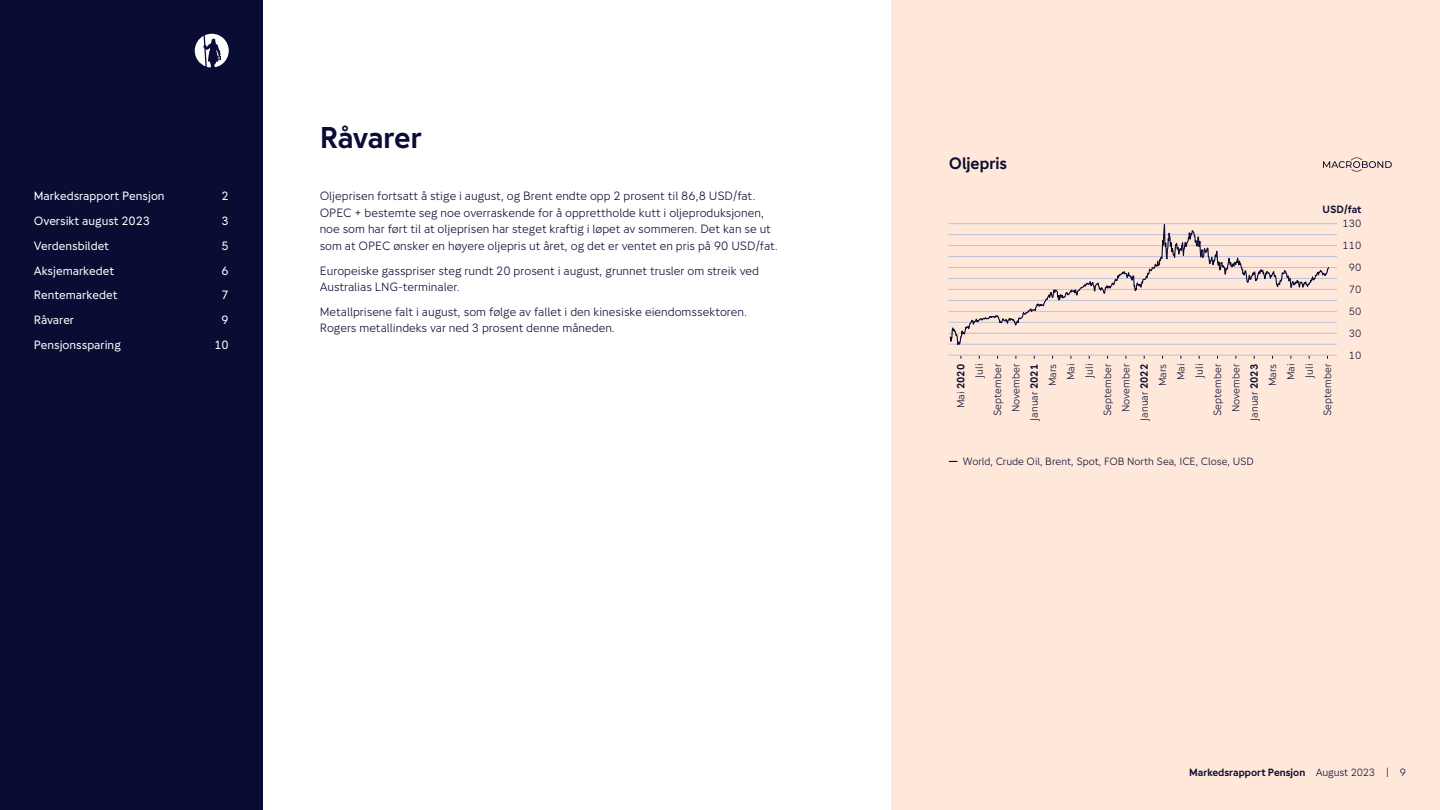
<style>
.page{position:relative;width:1440px;height:810px;background:#fff}
.page>*{position:absolute;margin:0;border:0;box-sizing:border-box;transform-origin:0 0}
.t1{font:700 30px "Gjensidige Type";letter-spacing:-.02em;color:#090c33}
.H4_Grafer{font:700 16.5px "Gjensidige Type";letter-spacing:-.005em;color:#090c33}
.P_Brødtekst{font:300 12px/16.5px "Gjensidige Type";color:#090c33}
.t2{font:12px "Gjensidige Type";color:#fff}
.P_Brødtekst-2{font:300 10.5px "Gjensidige Type";color:#090c33}
.P_Brødtekst-3{font:700 10.5px "Gjensidige Type";color:#090c33}
.s1{font-weight:300}
.s2{font-weight:700}
</style>
<div class="page">
<div style="left:0;top:0;width:262px;height:810px;background:#090c33"></div>
<div style="left:892px;top:0;width:548px;height:810px;background:#ffe7d9"></div>
<svg style="left:195px;top:34px;width:34px;height:33px"></svg>
<svg style="left:1323px;top:157px;width:69px;height:15px"></svg>
<hr style="left:949px;top:355px;width:388px;height:1px;background:#bac3d9">
<hr style="left:949px;top:344px;width:388px;height:1px;background:#bac3d9">
<hr style="left:949px;top:333px;width:388px;height:1px;background:#bac3d9">
<hr style="left:949px;top:322px;width:388px;height:1px;background:#bac3d9">
<hr style="left:949px;top:311px;width:388px;height:1px;background:#bac3d9">
<hr style="left:949px;top:300px;width:388px;height:1px;background:#bac3d9">
<hr style="left:949px;top:289px;width:388px;height:1px;background:#bac3d9">
<hr style="left:949px;top:278px;width:388px;height:1px;background:#bac3d9">
<hr style="left:949px;top:267px;width:388px;height:1px;background:#bac3d9">
<hr style="left:949px;top:256px;width:388px;height:1px;background:#bac3d9">
<hr style="left:949px;top:245px;width:388px;height:1px;background:#bac3d9">
<hr style="left:949px;top:234px;width:388px;height:1px;background:#bac3d9">
<hr style="left:949px;top:224px;width:388px;height:1px;background:#bac3d9">
<svg style="left:949px;top:223px;width:381px;height:122px"></svg>
<p class="t2" style="left:34px;top:189px;width:132px">Markedsrapport Pensjon</p>
<p class="t2" style="left:222px;top:189px;width:9px">2</p>
<p class="t2" style="left:34px;top:214px;width:118px">Oversikt august 2023</p>
<p class="t2" style="left:222px;top:214px;width:9px">3</p>
<p class="t2" style="left:34px;top:238px;width:77px">Verdensbildet</p>
<p class="t2" style="left:222px;top:238px;width:9px">5</p>
<p class="t2" style="left:34px;top:263px;width:82px">Aksjemarkedet</p>
<p class="t2" style="left:222px;top:263px;width:9px">6</p>
<p class="t2" style="left:34px;top:288px;width:85px">Rentemarkedet</p>
<p class="t2" style="left:222px;top:288px;width:9px">7</p>
<p class="t2" style="left:34px;top:313px;width:42px">Råvarer</p>
<p class="t2" style="left:222px;top:313px;width:9px">9</p>
<p class="t2" style="left:34px;top:337px;width:89px">Pensjonssparing</p>
<p class="t2" style="left:214px;top:337px;width:16px">10</p>
<h2 class="t1" style="left:320px;top:119px;width:104px">Råvarer</h2>
<p class="P_Brødtekst" style="left:320px;top:188px;width:460px">Oljeprisen fortsatt å stige i august, og Brent endte opp 2 prosent til 86,8 USD/fat.<br>OPEC + bestemte seg noe overraskende for å opprettholde kutt i oljeproduksjonen, noe som har ført til at oljeprisen har steget kraftig i løpet av sommeren. Det kan se ut som at OPEC ønsker en høyere oljepris ut året, og det er ventet en pris på 90 USD/fat.</p>
<p class="P_Brødtekst" style="left:320px;top:262px;width:441px">Europeiske gasspriser steg rundt 20 prosent i august, grunnet trusler om streik ved<br>Australias LNG-terminaler.</p>
<p class="P_Brødtekst" style="left:320px;top:303px;width:429px">Metallprisene falt i august, som følge av fallet i den kinesiske eiendomssektoren.<br>Rogers metallindeks var ned 3 prosent denne måneden.</p>
<p class="H4_Grafer" style="left:949px;top:153px;width:60px">Oljepris</p>
<p class="P_Brødtekst-3" style="left:1323px;top:203px;width:40px">USD/fat</p>
<p class="P_Brødtekst-2" style="left:1343px;top:217px;width:20px">130</p>
<p class="P_Brødtekst-2" style="left:1343px;top:239px;width:20px">110</p>
<p class="P_Brødtekst-2" style="left:1349px;top:261px;width:14px">90</p>
<p class="P_Brødtekst-2" style="left:1349px;top:283px;width:14px">70</p>
<p class="P_Brødtekst-2" style="left:1349px;top:305px;width:14px">50</p>
<p class="P_Brødtekst-2" style="left:1349px;top:327px;width:14px">30</p>
<p class="P_Brødtekst-2" style="left:1349px;top:349px;width:14px">10</p>
<p class="P_Brødtekst-2" style="left:991px;top:416px;width:54px;rotate:-90deg">September</p>
<p class="P_Brødtekst-2" style="left:1101px;top:416px;width:54px;rotate:-90deg">September</p>
<p class="P_Brødtekst-2" style="left:1211px;top:416px;width:54px;rotate:-90deg">September</p>
<p class="P_Brødtekst-2" style="left:1321px;top:416px;width:54px;rotate:-90deg">September</p>
<p class="P_Brødtekst-2" style="left:1010px;top:412px;width:50px;rotate:-90deg">November</p>
<p class="P_Brødtekst-2" style="left:1120px;top:412px;width:50px;rotate:-90deg">November</p>
<p class="P_Brødtekst-2" style="left:1230px;top:412px;width:50px;rotate:-90deg">November</p>
<p class="P_Brødtekst-3" style="left:955px;top:408px;width:46px;rotate:-90deg"><span class="s1">Mai</span> 2020</p>
<p class="P_Brødtekst-2" style="left:1046px;top:386px;width:24px;rotate:-90deg">Mars</p>
<p class="P_Brødtekst-2" style="left:1156px;top:386px;width:24px;rotate:-90deg">Mars</p>
<p class="P_Brødtekst-2" style="left:1266px;top:386px;width:24px;rotate:-90deg">Mars</p>
<p class="P_Brødtekst-2" style="left:1028px;top:421px;width:58px;rotate:-90deg">Januar <span class="s2">2021</span></p>
<p class="P_Brødtekst-2" style="left:1138px;top:421px;width:58px;rotate:-90deg">Januar <span class="s2">2022</span></p>
<p class="P_Brødtekst-2" style="left:1248px;top:421px;width:58px;rotate:-90deg">Januar <span class="s2">2023</span></p>
<p class="P_Brødtekst-2" style="left:963px;top:455px;width:293px">World, Crude Oil, Brent, Spot, FOB North Sea, ICE, Close, USD</p>
<p class="P_Brødtekst-2" style="left:973px;top:378px;width:15px;rotate:-90deg">Juli</p>
<p class="P_Brødtekst-2" style="left:1083px;top:378px;width:15px;rotate:-90deg">Juli</p>
<p class="P_Brødtekst-2" style="left:1193px;top:378px;width:15px;rotate:-90deg">Juli</p>
<p class="P_Brødtekst-2" style="left:1065px;top:380px;width:18px;rotate:-90deg">Mai</p>
<p class="P_Brødtekst-2" style="left:1175px;top:380px;width:18px;rotate:-90deg">Mai</p>
<p class="P_Brødtekst-2" style="left:1285px;top:380px;width:18px;rotate:-90deg">Mai</p>
<p class="P_Brødtekst-2" style="left:1303px;top:378px;width:15px;rotate:-90deg">Juli</p>
<p class="P_Brødtekst-3" style="left:1189px;top:766px;width:219px">Markedsrapport Pensjon <span class="s1">August 2023 | 9</span></p>
</div>
